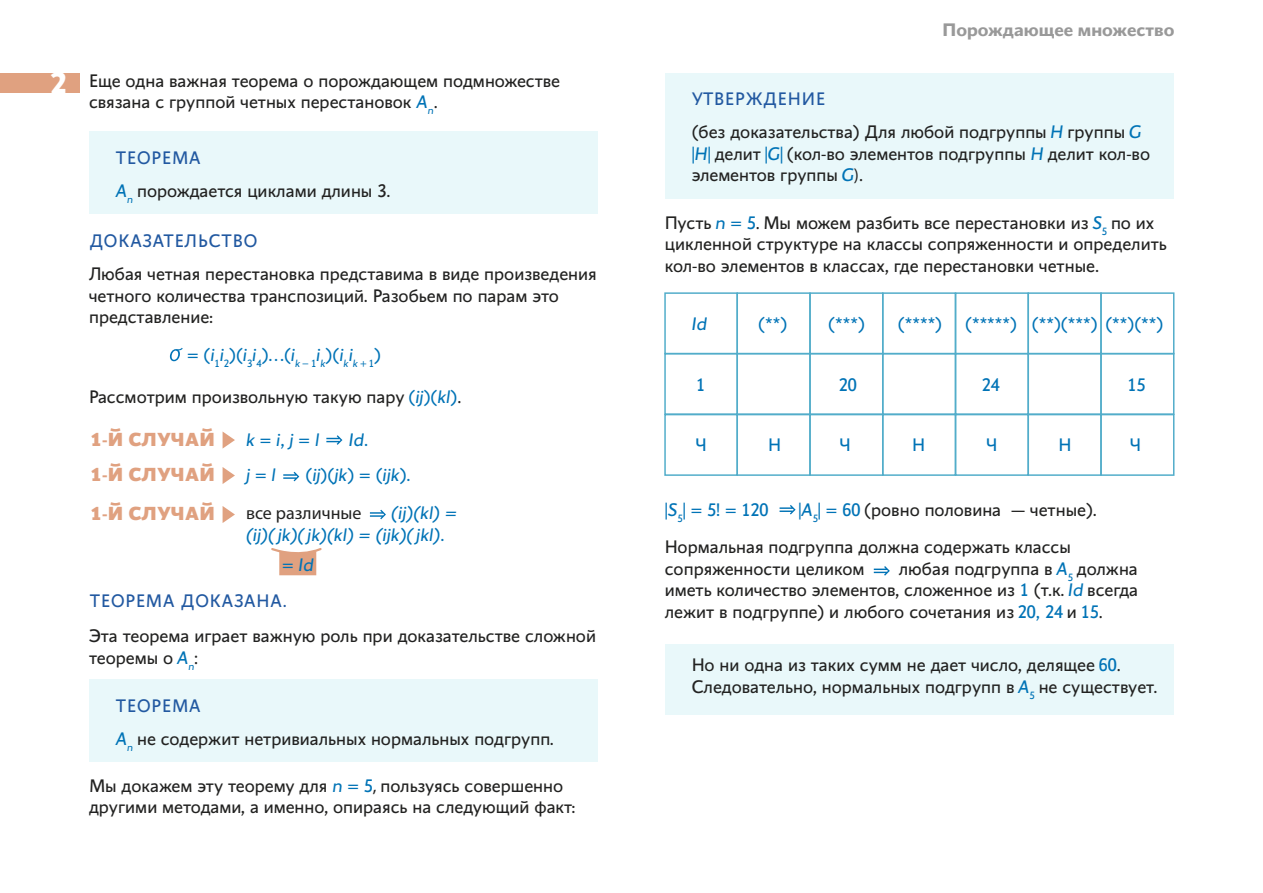
<style>
.page{position:relative;width:1263px;height:893px;background:#fff}
.page>*{position:absolute;margin:0;border:0;box-sizing:border-box;transform-origin:0 0}
.t1{font:700 29.4px "Conqueror Sans";color:#fff}
.t2{font:800 18.75px/35.4px "Conqueror Sans";color:#e0a180}
.t3{font:18px/21.6px "Conqueror Sans";color:#222221}
.t4{font:18px "Conqueror Sans";color:#0073b6}
.t5{font:italic 18px/21.6px "Conqueror Sans";color:#0073b6}
.t6{font:18px "Conqueror Sans";letter-spacing:.05em;color:#2259a1}
.t7{font:700 18px "Conqueror Sans";color:#999}
.t8{font:18px "Myriad Pro";color:#222221}
.s1{font-style:italic;color:#0073b6}
.s2{font-family:"Myriad Pro"}
.s3{color:#2259a1}
.s4{font-style:italic}
.s5{color:#0073b6}
.s6{font-style:normal}
</style>
<div class="page">
<div style="left:0;top:74px;width:80px;height:19px;background:#e0a180"></div>
<div style="left:90px;top:131px;width:508px;height:82px;background:#e9f8fa"></div>
<div style="left:90px;top:680px;width:508px;height:82px;background:#e9f8fa"></div>
<div style="left:666px;top:73px;width:508px;height:126px;background:#e9f8fa"></div>
<div style="left:666px;top:644px;width:508px;height:71px;background:#e9f8fa"></div>
<svg style="left:170px;top:347px;width:13px;height:14px"></svg>
<svg style="left:223px;top:432px;width:12px;height:16px"></svg>
<svg style="left:223px;top:467px;width:12px;height:17px"></svg>
<svg style="left:223px;top:506px;width:12px;height:17px"></svg>
<svg style="left:326px;top:435px;width:16px;height:10px"></svg>
<svg style="left:283px;top:472px;width:16px;height:9px"></svg>
<svg style="left:370px;top:510px;width:16px;height:9px"></svg>
<svg style="left:779px;top:505px;width:17px;height:9px"></svg>
<svg style="left:874px;top:566px;width:16px;height:10px"></svg>
<svg style="left:271px;top:548px;width:51px;height:27px"></svg>
<div style="left:664px;top:292px;width:74px;height:62px;border:2px solid #52adca"></div>
<div style="left:736px;top:292px;width:75px;height:62px;border:2px solid #52adca"></div>
<div style="left:809px;top:292px;width:74px;height:62px;border:2px solid #52adca"></div>
<div style="left:882px;top:292px;width:74px;height:62px;border:2px solid #52adca"></div>
<div style="left:955px;top:292px;width:74px;height:62px;border:2px solid #52adca"></div>
<div style="left:1027px;top:292px;width:75px;height:62px;border:2px solid #52adca"></div>
<div style="left:1100px;top:292px;width:74px;height:62px;border:2px solid #52adca"></div>
<div style="left:664px;top:353px;width:74px;height:62px;border:2px solid #52adca"></div>
<div style="left:736px;top:353px;width:75px;height:62px;border:2px solid #52adca"></div>
<div style="left:809px;top:353px;width:74px;height:62px;border:2px solid #52adca"></div>
<div style="left:882px;top:353px;width:74px;height:62px;border:2px solid #52adca"></div>
<div style="left:955px;top:353px;width:74px;height:62px;border:2px solid #52adca"></div>
<div style="left:1027px;top:353px;width:75px;height:62px;border:2px solid #52adca"></div>
<div style="left:1100px;top:353px;width:74px;height:62px;border:2px solid #52adca"></div>
<div style="left:664px;top:414px;width:74px;height:62px;border:2px solid #52adca"></div>
<div style="left:736px;top:414px;width:75px;height:62px;border:2px solid #52adca"></div>
<div style="left:809px;top:414px;width:74px;height:62px;border:2px solid #52adca"></div>
<div style="left:882px;top:414px;width:74px;height:62px;border:2px solid #52adca"></div>
<div style="left:955px;top:414px;width:74px;height:62px;border:2px solid #52adca"></div>
<div style="left:1027px;top:414px;width:75px;height:62px;border:2px solid #52adca"></div>
<div style="left:1100px;top:414px;width:74px;height:62px;border:2px solid #52adca"></div>
<h1 class="t1" style="left:50px;top:65px;width:19px">2</h1>
<p class="t3" style="left:89px;top:70px;width:473px">Еще одна важная теорема о порождающем подмножестве связана с группой четных перестановок <span class="s1">A</span><sub>n</sub><span class="s2">.</span></p>
<p class="t3" style="left:116px;top:142px;width:276px;line-height:32.7px"><span class="s3">ТЕОРЕМА<br></span><span class="s1">A</span><sub>n</sub> порождается циклами длины 3.</p>
<p class="t6" style="left:90px;top:230px;width:169px">ДОКАЗАТЕЛЬСТВО</p>
<p class="t3" style="left:89px;top:264px;width:509px">Любая четная перестановка представима в виде произведения четного количества транспозиций. Разобьем по парам это представление:</p>
<p class="t4" style="left:187px;top:344px;width:195px">= (<span class="s4">i</span><sub>1</sub><span class="s4">i</span><sub>2</sub>)(<span class="s4">i</span><sub>3</sub><span class="s4">i</span><sub>4</sub>)...(<span class="s4">i</span><sub>k</sub> <sub>−</sub> <sub>1</sub><span class="s4">i</span><sub>k</sub>)(<span class="s4">i</span><sub>k</sub><span class="s4">i</span><sub>k</sub> <sub>+</sub> <sub>1</sub>)</p>
<p class="t3" style="left:89px;top:386px;width:374px">Рассмотрим произвольную такую пару <span class="s5">(</span><span class="s1">ij</span><span class="s5">)(</span><span class="s1">kl</span><span class="s5">)</span><span class="s2">.</span></p>
<p class="t2" style="left:90px;top:422px;width:127px">1-Й СЛУЧАЙ<br>1-Й СЛУЧАЙ</p>
<p class="t2" style="left:90px;top:496px;width:127px">1-Й СЛУЧАЙ</p>
<p class="t5" style="left:246px;top:429px;width:75px">k <span class="s6">=</span> i, j <span class="s6">=</span> l</p>
<p class="t5" style="left:349px;top:429px;width:21px">Id<span class="s6">.</span></p>
<p class="t5" style="left:246px;top:465px;width:31px">j <span class="s6">=</span> l</p>
<p class="t5" style="left:305px;top:465px;width:107px"><span class="s6">(</span>ij<span class="s6">)(</span>jk<span class="s6">) = (</span>ijk<span class="s6">)</span>.</p>
<p class="t8" style="left:246px;top:502px;width:117px">все различные</p>
<p class="t5" style="left:246px;top:502px;width:213px;text-indent:145px">(ij)(kl) = (ij)(jk)(jk)(kl) = (ijk)(jkl).</p>
<p class="t5" style="left:282px;top:554px;width:33px"><span class="s6">=</span> Id</p>
<p class="t6" style="left:90px;top:590px;width:199px">ТЕОРЕМА ДОКАЗАНА.</p>
<p class="t3" style="left:89px;top:626px;width:508px">Эта теорема играет важную роль при доказательстве сложной теоремы о <span class="s1">A</span><sub>n</sub><span class="s2">:</span></p>
<p class="t3" style="left:116px;top:690px;width:439px;line-height:32.7px"><span class="s3">ТЕОРЕМА<br></span><span class="s1">A</span><sub>n</sub> не содержит нетривиальных нормальных подгрупп.</p>
<p class="t3" style="left:89px;top:775px;width:488px">Мы докажем эту теорему для <span class="s1">n</span> <span class="s5">= 5</span><span class="s2">,</span> пользуясь совершенно другими методами, а именно, опираясь на следующий факт:</p>
<p class="t7" style="left:942px;top:19px;width:234px">Порождающее множество</p>
<p class="t3" style="left:692px;top:83px;width:451px;line-height:32.7px"><span class="s3">УТВЕРЖДЕНИЕ<br></span>(без доказательства) Для любой подгруппы <span class="s1">H</span> группы <span class="s1">G</span></p>
<p class="t3" style="left:692px;top:143px;width:460px"><span class="s5">|</span><span class="s1">H</span><span class="s5">|</span> делит <span class="s5">|</span><span class="s1">G</span><span class="s5">|</span> (кол-во элементов подгруппы <span class="s1">H</span> делит кол-во элементов группы <span class="s1">G</span><span class="s2">).</span></p>
<p class="t3" style="left:665px;top:212px;width:503px">Пусть <span class="s1">n</span> <span class="s5">= 5</span><span class="s2">.</span> Мы можем разбить все перестановки из <span class="s1">S</span><sub>5</sub> по их цикленной структуре на классы сопряженности и определить кол-во элементов в классах, где перестановки четные.</p>
<p class="t5" style="left:692px;top:313px;width:17px">Id</p>
<p class="t4" style="left:758px;top:313px;width:31px">(**)</p>
<p class="t4" style="left:828px;top:313px;width:38px">(***)</p>
<p class="t4" style="left:898px;top:313px;width:46px">(****)</p>
<p class="t4" style="left:965px;top:313px;width:200px">(*****) (**)(***) (**)(**)</p>
<p class="t4" style="left:696px;top:374px;width:10px">1</p>
<p class="t4" style="left:839px;top:374px;width:19px">20</p>
<p class="t4" style="left:982px;top:374px;width:19px">24</p>
<p class="t4" style="left:1127px;top:374px;width:19px">15</p>
<p class="t4" style="left:696px;top:434px;width:13px">Ч</p>
<p class="t4" style="left:768px;top:434px;width:15px">Н</p>
<p class="t4" style="left:840px;top:434px;width:13px">Ч</p>
<p class="t4" style="left:912px;top:434px;width:15px">Н</p>
<p class="t4" style="left:986px;top:434px;width:13px">Ч</p>
<p class="t4" style="left:1059px;top:434px;width:15px">Н</p>
<p class="t4" style="left:1130px;top:434px;width:13px">Ч</p>
<p class="t4" style="left:665px;top:499px;width:105px">|<span class="s4">S</span><sub>5</sub>| = 5! = 120</p>
<p class="t3" style="left:798px;top:499px;width:300px"><span class="s5">|</span><span class="s1">A</span><sub>5</sub><span class="s5">| = 60</span> (ровно половина — четные).</p>
<p class="t3" style="left:665px;top:537px;width:408px">Нормальная подгруппа должна содержать классы сопряженности целиком</p>
<p class="t3" style="left:665px;top:558px;width:475px;text-align:justify;text-indent:234px">любая подгруппа в <span class="s1">A</span><sub>5</sub> должна иметь количество элементов, сложенное из <span class="s5">1</span> (т.к. <span class="s1">Id</span> всегда лежит в подгруппе) и любого сочетания из <span class="s5">20, 24</span> и <span class="s5">15</span><span class="s2">.</span></p>
<p class="t3" style="left:692px;top:654px;width:467px">Но ни одна из таких сумм не дает число, делящее <span class="s5">60</span><span class="s2">.<br></span>Следовательно, нормальных подгрупп в <span class="s1">A</span><sub>5</sub> не существует.</p>
</div>
